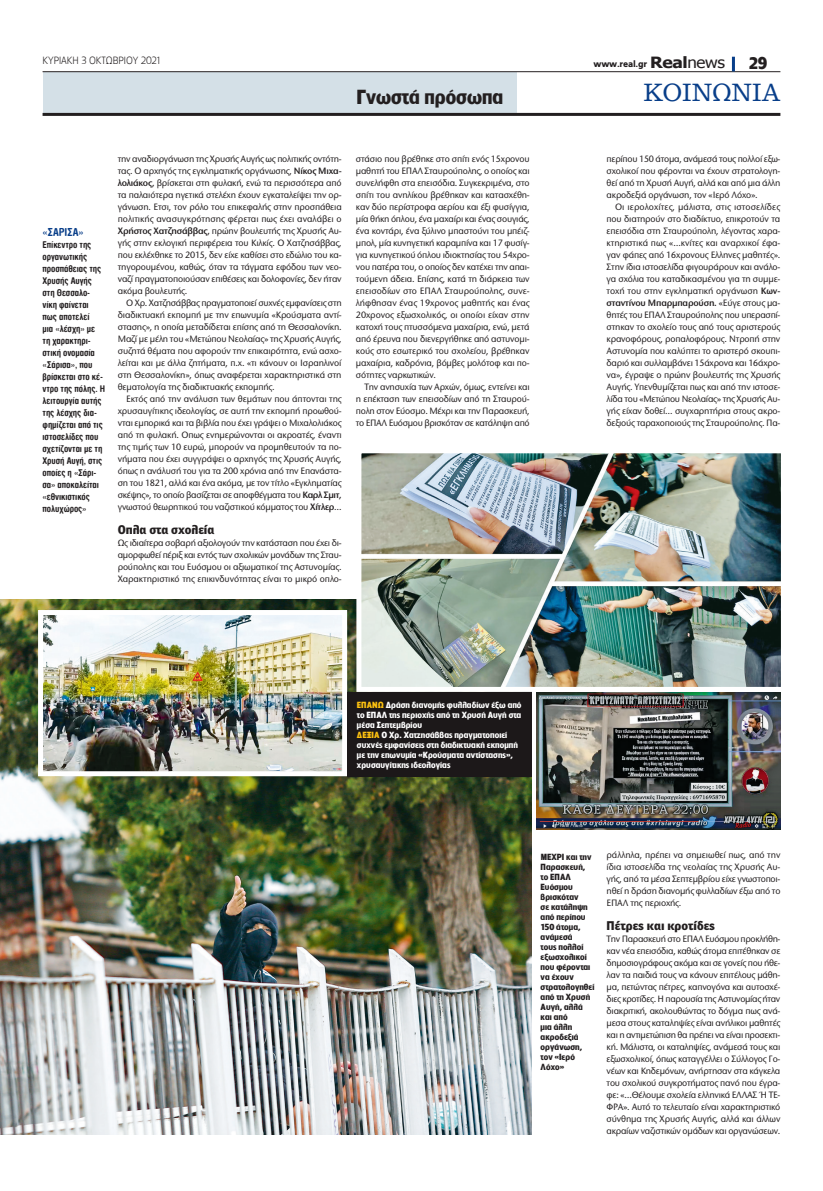
<style>
.page{position:relative;width:823px;height:1191px;background:#fff}
.page>*{position:absolute;margin:0;border:0;box-sizing:border-box;transform-origin:0 0}
.t1{font:24px "PF Clarendon";color:#083e89;scale:.96 1}
.t2{font:700 19px "PF Lounge";color:#231f20}
.t3{font:700 16px "PF Lounge";color:#231f20}
.t4{font:900 12px "PF Bell Gothic Text";letter-spacing:-.005em;color:#231f20}
.t5{font:700 condensed 11px "CF Smooth SG";letter-spacing:-.01em;color:#083e89}
.t6{font:300 10px "PF Lounge";letter-spacing:-.005em;color:#231f20;scale:.96 1}
.t7{font:500 9.6px/12px "Stone Sans ITC Hel";letter-spacing:-.025em;color:#231f20;text-align:justify;scale:.96 1}
.t8{font:700 condensed 9.3px/12px "CF Smooth SG";letter-spacing:-.01em;color:#231f20}
.t9{font:900 9px "PF Catalog";letter-spacing:-.02em;color:#231f20;scale:.96 1}
.t10{font:700 8.3px/10px "PF Lounge";letter-spacing:.01em;color:#fff}
.t11{font:700 8.3px/10px "PF Lounge";letter-spacing:.01em;color:#231f20}
.s1{font-family:"Tahoma";font-weight:700;font-size:15.5px}
.s2{font-family:"Tahoma";font-weight:400;font-size:15.5px}
.s3{font-weight:600}
.s4{color:#fec210}
</style>
<div class="page">
<div style="left:43px;top:72px;width:473px;height:41px;background:#d4e0e7"></div>
<hr style="left:43px;top:71px;width:737px;height:1px;background:#231f20">
<hr style="left:43px;top:113px;width:737px;height:3px;background:#231f20">
<hr style="left:731px;top:57px;width:3px;height:14px;background:#083e89">
<img style="left:0;top:599px;width:531px;height:535px">
<img style="left:362px;top:454px;width:417px;height:232px">
<div style="left:356px;top:448px;width:429px;height:244px;border:5px solid #fff"></div>
<img style="left:44px;top:616px;width:297px;height:154px">
<div style="left:38px;top:610px;width:309px;height:166px;border:5px solid #fff"></div>
<img style="left:536px;top:692px;width:244px;height:137px">
<div style="left:347px;top:692px;width:184px;height:84px;background:#1c1819"></div>
<p class="t6" style="left:43px;top:55px;width:125px">κυριακη 3 οκτωβριου 2021</p>
<p class="t9" style="left:593px;top:59px;width:138px">www.real.gr <span class="s1">Real</span><span class="s2">news</span></p>
<h3 class="t3" style="left:748px;top:54px;width:20px">29</h3>
<h2 class="t2" style="left:356px;top:86px;width:148px">Γνωστά πρόσωπα</h2>
<h1 class="t1" style="left:643px;top:80px;width:144px">κοινωνια</h1>
<p class="t5" style="left:43px;top:226px;width:43px">«Σάρισα»</p>
<p class="t8" style="left:43px;top:239px;width:64px">Επίκεντρο της οργανωτικής προσπάθειας της<br>Χρυσής Αυγής στη Θεσσαλο&shy;νίκη φαίνεται πως αποτελεί<br>μια «λέσχη» με τη χαρακτηρι&shy;στική ονομασία «Σάρισα», που βρίσκεται στο κέ&shy;ντρο της πόλης. Η λειτουργία αυτής της λέσχης δια&shy;φημίζεται από τις ιστοσελίδες που σχετίζονται με τη<br>Χρυσή Αυγή, στις οποίες η «Σάρι&shy;σα» αποκαλείται «εθνικιστικός πολυχώρος»</p>
<p class="t7" style="left:118px;top:153px;width:235px">την αναδιοργάνωση της Χρυσής Αυγής ως πολιτικής οντότη&shy;τας. Ο αρχηγός της εγκληματικής οργάνωσης, <span class="s3">Νίκος Μιχα&shy;λολιάκος,</span> βρίσκεται στη φυλακή, ενώ τα περισσότερα από τα παλαιότερα ηγετικά στελέχη έχουν εγκαταλείψει την ορ&shy;γάνωση. Ετσι, τον ρόλο του επικεφαλής στην προσπάθεια πολιτικής ανασυγκρότησης φέρεται πως έχει αναλάβει ο <span class="s3">Χρήστος Χατζησάββας,</span> πρώην βουλευτής της Χρυσής Αυ&shy;γής στην εκλογική περιφέρεια του Κιλκίς. Ο Χατζησάββας, που εκλέχθηκε το 2015, δεν είχε καθίσει στο εδώλιο του κα&shy;τηγορουμένου, καθώς, όταν τα τάγματα εφόδου των νεο&shy;ναζί πραγματοποιούσαν επιθέσεις και δολοφονίες, δεν ήταν ακόμα βουλευτής.</p>
<p class="t7" style="left:118px;top:297px;width:235px;text-indent:9px">Ο Χρ. Χατζησάββας πραγματοποιεί συχνές εμφανίσεις στη διαδικτυακή εκπομπή με την επωνυμία «Κρούσματα αντί&shy;στασης», η οποία μεταδίδεται επίσης από τη Θεσσαλονίκη.<br>Μαζί με μέλη του «Μετώπου Νεολαίας» της Χρυσής Αυγής, συζητά θέματα που αφορούν την επικαιρότητα, ενώ ασχο&shy;λείται και με άλλα ζητήματα, π.χ. «τι κάνουν οι Ισραηλινοί στη Θεσσαλονίκη», όπως αναφέρεται χαρακτηριστικά στη θεματολογία της διαδικτυακής εκπομπής.</p>
<p class="t7" style="left:118px;top:393px;width:235px;text-indent:9px">Εκτός από την ανάλυση των θεμάτων που άπτονται της χρυσαυγίτικης ιδεολογίας, σε αυτή την εκπομπή προωθού&shy;νται εμπορικά και τα βιβλία που έχει γράψει ο Μιχαλολιάκος από τη φυλακή. Οπως ενημερώνονται οι ακροατές, έναντι της τιμής των 10 ευρώ, μπορούν να προμηθευτούν τα πο&shy;νήματα που έχει συγγράψει ο αρχηγός της Χρυσής Αυγής, όπως η ανάλυσή του για τα 200 χρόνια από την Επανάστα&shy;ση του 1821, αλλά και ένα ακόμα, με τον τίτλο «Εγκληματίας σκέψης», το οποίο βασίζεται σε αποφθέγματα του <span class="s3">Καρλ Σμιτ, </span>γνωστού θεωρητικού του ναζιστικού κόμματος του <span class="s3">Χίτλερ</span>…</p>
<p class="t4" style="left:118px;top:522px;width:98px">Οπλα στα σχολεία</p>
<p class="t7" style="left:118px;top:537px;width:235px">Ως ιδιαίτερα σοβαρή αξιολογούν την κατάσταση που έχει δι&shy;αμορφωθεί πέριξ και εντός των σχολικών μονάδων της Σταυ&shy;ρούπολης και του Ευόσμου οι αξιωματικοί της Αστυνομίας.<br>Χαρακτηριστικό της επικινδυνότητας είναι το μικρό οπλο-</p>
<p class="t7" style="left:356px;top:153px;width:182px">στάσιο που βρέθηκε στο σπίτι ενός 15χρονου μαθητή του ΕΠΑΛ Σταυρούπολης, ο οποίος και συνελήφθη στα επεισόδια. Συγκεκριμένα, στο σπίτι του ανηλίκου βρέθηκαν και κατασχέθη&shy;καν δύο περίστροφα αερίου και έξι φυσίγγια, μία θήκη όπλου, ένα μαχαίρι και ένας σουγιάς, ένα κοντάρι, ένα ξύλινο μπαστούνι του μπέιζ&shy;μπολ, μία κυνηγετική καραμπίνα και 17 φυσίγ&shy;για κυνηγετικού όπλου ιδιοκτησίας του 54χρο&shy;νου πατέρα του, ο οποίος δεν κατέχει την απαι&shy;τούμενη άδεια. Επίσης, κατά τη διάρκεια των επεισοδίων στο ΕΠΑΛ Σταυρούπολης, συνε&shy;λήφθησαν ένας 19χρονος μαθητής και ένας 20χρονος εξωσχολικός, οι οποίοι είχαν στην κατοχή τους πτυσσόμενα μαχαίρια, ενώ, μετά από έρευνα που διενεργήθηκε από αστυνομι&shy;κούς στο εσωτερικό του σχολείου, βρέθηκαν μαχαίρια, καδρόνια, βόμβες μολότοφ και πο&shy;σότητες ναρκωτικών.</p>
<p class="t7" style="left:356px;top:381px;width:182px;text-indent:9px">Την ανησυχία των Αρχών, όμως, εντείνει και η επέκταση των επεισοδίων από τη Σταυρού&shy;πολη στον Εύοσμο. Μέχρι και την Παρασκευή, το ΕΠΑΛ Ευόσμου βρισκόταν σε κατάληψη από</p>
<p class="t7" style="left:606px;top:153px;width:182px">περίπου 150 άτομα, ανάμεσά τους πολλοί εξω&shy;σχολικοί που φέρονται να έχουν στρατολογη&shy;θεί από τη Χρυσή Αυγή, αλλά και από μια άλλη ακροδεξιά οργάνωση, τον «Ιερό Λόχο».</p>
<p class="t7" style="left:606px;top:201px;width:182px;text-indent:9px">Οι ιερολοχίτες, μάλιστα, στις ιστοσελίδες που διατηρούν στο διαδίκτυο, επικροτούν τα επεισόδια στη Σταυρούπολη, λέγοντας χαρα&shy;κτηριστικά πως «…κνίτες και αναρχικοί έφα&shy;γαν φάπες από 16χρονους Ελληνες μαθητές».<br>Στην ίδια ιστοσελίδα φιγουράρουν και ανάλο&shy;γα σχόλια του καταδικασμένου για τη συμμε&shy;τοχή του στην εγκληματική οργάνωση <span class="s3">Κων&shy;σταντίνου Μπαρμπαρούση.</span> «Εύγε στους μα&shy;θητές του ΕΠΑΛ Σταυρούπολης που υπερασπί&shy;στηκαν το σχολείο τους από τους αριστερούς κρανοφόρους, ροπαλοφόρους. Ντροπή στην Αστυνομία που καλύπτει το αριστερό σκουπι&shy;δαριό και συλλαμβάνει 15άχρονα και 16άχρο&shy;να», έγραψε ο πρώην βουλευτής της Χρυσής Αυγής. Υπενθυμίζεται πως και από την ιστοσε&shy;λίδα του «Μετώπου Νεολαίας» της Χρυσής Αυ&shy;γής είχαν δοθεί… συγχαρητήρια στους ακρο&shy;δεξιούς ταραχοποιούς της Σταυρούπολης. Πα-</p>
<p class="t10" style="left:357px;top:700px;width:166px"><span class="s4">επανω</span> Δράση διανομής φυλλαδίων έξω από το ΕΠΑΛ της περιοχής από τη Χρυσή Αυγή στα μέσα Σεπτεμβρίου<br><span class="s4">ΔΕΞΙΑ</span> Ο Χρ. Χατζησάββας πραγματοποιεί συχνές εμφανίσεις στη διαδικτυακή εκπομπή με την επωνυμία «Κρούσματα αντίστασης», χρυσαυγίτικης ιδεολογίας</p>
<p class="t11" style="left:540px;top:852px;width:55px">μεχρι και την<br>Παρασκευή, το ΕΠΑΛ<br>Ευόσμου βρισκόταν<br>σε κατάληψη από περίπου<br>150 άτομα, ανάμεσά<br>τους πολλοί εξωσχολικοί που φέρονται να έχουν στρατολογηθεί από τη Χρυσή<br>Αυγή, αλλά και από<br>μια άλλη ακροδεξιά οργάνωση, τον «Ιερό<br>Λόχο»</p>
<p class="t7" style="left:606px;top:849px;width:182px">ράλληλα, πρέπει να σημειωθεί πως, από την ίδια ιστοσελίδα της νεολαίας της Χρυσής Αυ&shy;γής, από τα μέσα Σεπτεμβρίου είχε γνωστοποι&shy;ηθεί η δράση διανομής φυλλαδίων έξω από το ΕΠΑΛ της περιοχής.</p>
<p class="t4" style="left:606px;top:918px;width:110px">Πέτρες και κροτίδες</p>
<p class="t7" style="left:606px;top:933px;width:182px">Την Παρασκευή στο ΕΠΑΛ Ευόσμου προκλήθη&shy;καν νέα επεισόδια, καθώς άτομα επιτέθηκαν σε δημοσιογράφους ακόμα και σε γονείς που ήθε&shy;λαν τα παιδιά τους να κάνουν επιτέλους μάθη&shy;μα, πετώντας πέτρες, καπνογόνα και αυτοσχέ&shy;διες κροτίδες. Η παρουσία της Αστυνομίας ήταν διακριτική, ακολουθώντας το δόγμα πως ανά&shy;μεσα στους καταληψίες είναι ανήλικοι μαθητές και η αντιμετώπιση θα πρέπει να είναι προσεκτι&shy;κή. Μάλιστα, οι καταληψίες, ανάμεσά τους και εξωσχολικοί, όπως καταγγέλλει ο Σύλλογος Γο&shy;νέων και Κηδεμόνων, ανήρτησαν στα κάγκελα του σχολικού συγκροτήματος πανό που έγρα&shy;φε: «…Θέλουμε σχολεία ελληνικά ΕΛΛΑΣ Ή ΤΕ-ΦΡΑ». Αυτό το τελευταίο είναι χαρακτηριστικό σύνθημα της Χρυσής Αυγής, αλλά και άλλων ακραίων ναζιστικών ομάδων και οργανώσεων.</p>
</div>
